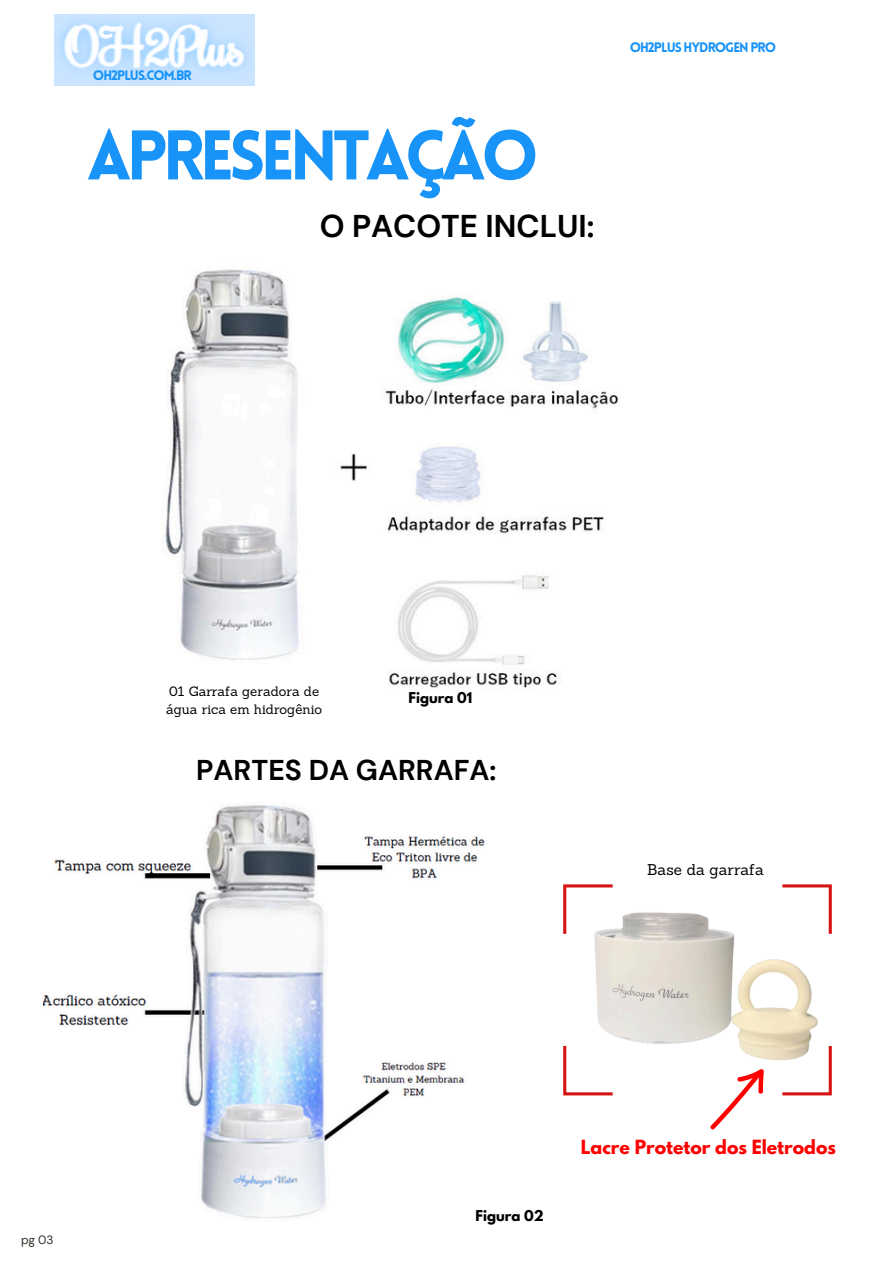
<style>
.page{position:relative;width:894px;height:1264px;background:#fff}
.page>*{position:absolute;margin:0;border:0;box-sizing:border-box;transform-origin:0 0}
.t1{font:900 68.55px "Lovelo";letter-spacing:-.075em;color:#1893f8}
.t2{font:700 31.5px "DM Sans";color:#000}
.t3{font:700 28.5px "DM Sans";color:#000}
.t4{font:700 17.25px "League Spartan";color:#f00}
.t5{font:15.15px "Sanchez";color:#000}
.t6{font:900 13.5px "Lovelo";letter-spacing:-.075em;color:#1893f8}
.t7{font:13.2px/18.3px "Sanchez";color:#000}
.t8{font:700 13.2px "League Spartan";color:#000}
.t9{font:12px "DM Sans";color:#2f3029}
</style>
<div class="page">
<img style="left:55px;top:15px;width:199px;height:71px">
<svg style="left:563px;top:884px;width:49px;height:49px"></svg>
<svg style="left:563px;top:1046px;width:49px;height:49px"></svg>
<svg style="left:782px;top:884px;width:49px;height:49px"></svg>
<svg style="left:782px;top:1046px;width:49px;height:49px"></svg>
<img style="left:581px;top:901px;width:248px;height:170px">
<svg style="left:704px;top:1060px;width:71px;height:70px"></svg>
<img style="left:165px;top:269px;width:454px;height:419px">
<img style="left:43px;top:805px;width:442px;height:414px">
<p class="t6" style="left:93px;top:70px;width:100px">OH2PLUS.COM.BR</p>
<h2 class="t1" style="left:87px;top:128px;width:453px">APRESENTAÇÃO</h2>
<p class="t2" style="left:319px;top:206px;width:276px">O PACOTE INCLUI:</p>
<p class="t6" style="left:629px;top:42px;width:148px">OH2PLUS HYDROGEN PRO</p>
<p class="t9" style="left:21px;top:1232px;width:34px">pg 03</p>
<h1 class="t7" style="left:166px;top:682px;width:158px">01 Garrafa geradora de água rica em hidrogênio</h1>
<h2 class="t8" style="left:408px;top:691px;width:65px">Figura 01</h2>
<h6 class="t3" style="left:196px;top:751px;width:302px">PARTES DA GARRAFA:</h6>
<p class="t5" style="left:647px;top:860px;width:118px">Base da garrafa</p>
<p class="t8" style="left:475px;top:1208px;width:70px">Figura 02</p>
<h4 class="t4" style="left:580px;top:1138px;width:256px">Lacre Protetor dos Eletrodos</h4>
</div>
